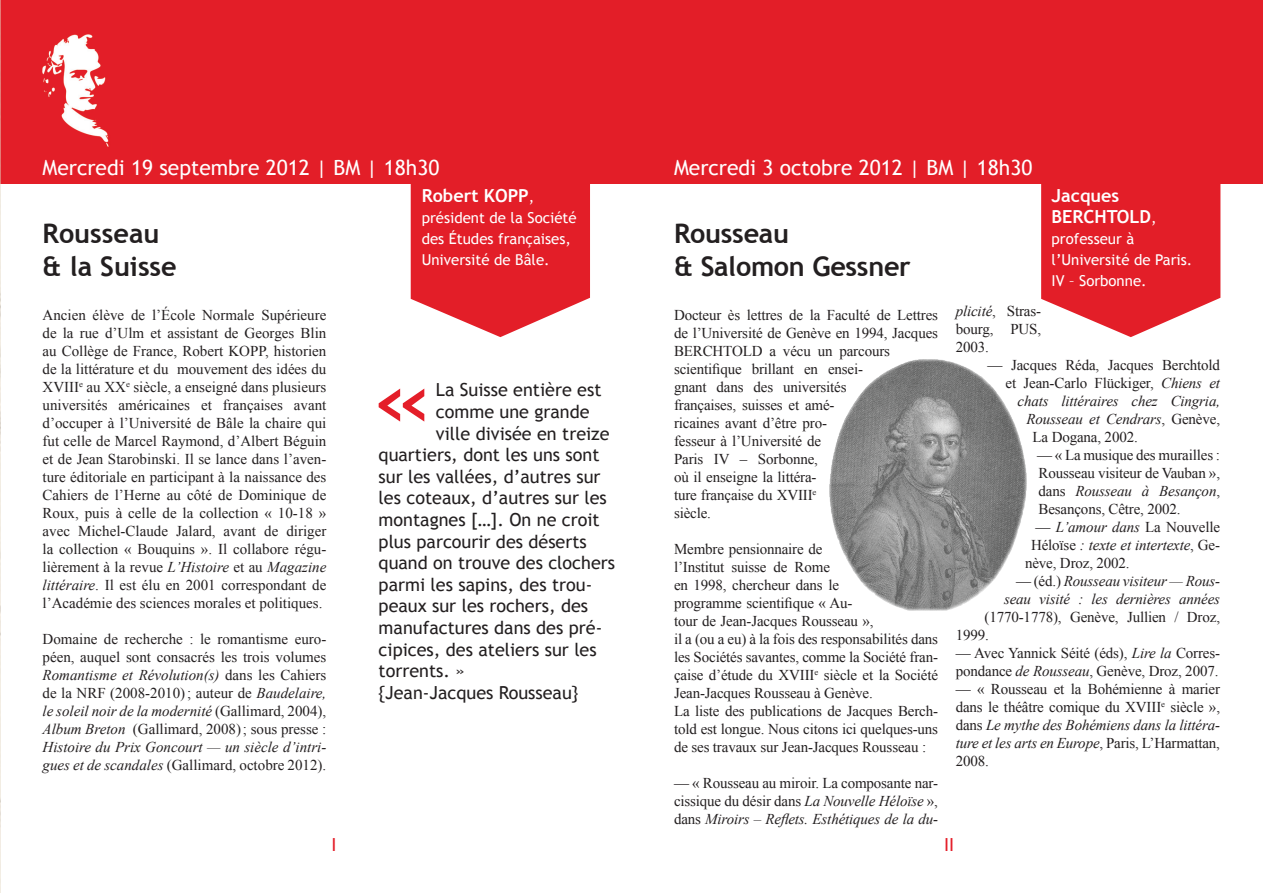
<style>
.page{position:relative;width:1263px;height:893px;background:#fff}
.page>*{position:absolute;margin:0;border:0;box-sizing:border-box;transform-origin:0 0}
.t1{font:124.05px "Trebuchet MS";color:#e41e29}
.t2{font:700 27px/32.4px "Trebuchet MS";letter-spacing:-.01em;color:#231f20}
.t3{font:21px "Trebuchet MS";color:#fff}
.t4{font:18px "Trebuchet MS";color:#231f20}
.t5{font:700 18px/21px "Trebuchet MS";color:#fff}
.t6{font:18px "Trebuchet MS";color:#e41e29}
.t7{font:15px/18px "Times New Roman";letter-spacing:-.01em;color:#231f20;text-align:justify}
.t8{font:italic 15px/18px "Times New Roman";letter-spacing:-.01em;color:#231f20;text-align:right}
.t9{font:15px/21px "Trebuchet MS";color:#fff}
.s1{font-style:italic}
.s2{font-weight:400;font-size:15px}
.s3{font-style:normal}
</style>
<div class="page">
<div style="left:0;top:0;width:1263px;height:184px;background:#e31e28"></div>
<img style="left:42px;top:34px;width:67px;height:113px">
<img style="left:0;top:0;width:1px;height:893px">
<svg style="left:411px;top:184px;width:179px;height:153px;background:#e63a43"></svg>
<svg style="left:1041px;top:184px;width:179px;height:153px;background:#e63a43"></svg>
<img style="left:829px;top:359px;width:198px;height:251px">
<h3 class="t3" style="left:43px;top:155px;width:398px">Mercredi 19 septembre 2012 | BM | 18h30</h3>
<p class="t5" style="left:422px;top:185px;width:86px">Robert KOPP</p>
<p class="t9" style="left:422px;top:187px;width:157px;text-indent:107px">, président de la Société des Études françaises,<br>Université de Bâle.</p>
<h2 class="t2" style="left:43px;top:217px;width:136px">Rousseau &amp; la Suisse</h2>
<p class="t7" style="left:43px;top:306px;width:285px">Ancien élève de l’École Normale Supérieure de la rue d’Ulm et assistant de Georges Blin au Collège de France, Robert KOPP, historien de la littérature et du mouvement des idées du XVIII<sup>e</sup> au XX<sup>e</sup> siècle, a enseigné dans plusieurs universités américaines et françaises avant d’occuper à l’Université de Bâle la chaire qui fut celle de Marcel Raymond, d’Albert Béguin et de Jean Starobinski. Il se lance dans l’aven&shy;ture éditoriale en participant à la naissance des Cahiers de l’Herne au côté de Dominique de Roux, puis à celle de la collection « 10-18 » avec Michel-Claude Jalard, avant de diriger la collection « Bouquins ». Il collabore régu&shy;lièrement à la revue <span class="s1">L’Histoire</span> et au <span class="s1">Magazine littéraire</span>. Il est élu en 2001 correspondant de l’Académie des sciences morales et politiques.</p>
<p class="t7" style="left:43px;top:630px;width:285px">Domaine de recherche : le romantisme euro&shy;péen, auquel sont consacrés les trois volumes <span class="s1">Romantisme et Révolution(s)</span> dans les Cahiers de la NRF (2008-2010); auteur de <span class="s1">Baudelaire, le soleil noir de la modernité</span> (Gallimard, 2004), <span class="s1">Album Breton</span> (Gallimard, 2008); sous presse :<br><span class="s1">Histoire du Prix Goncourt — un siècle d’intri&shy;gues et de scandales</span> (Gallimard, octobre 2012).</p>
<h1 class="t1" style="left:371px;top:323px;width:67px">«</h1>
<p class="t4" style="left:436px;top:379px;width:167px">La Suisse entière est</p>
<p class="t4" style="left:436px;top:401px;width:155px">comme une grande</p>
<p class="t4" style="left:436px;top:423px;width:175px">ville divisée en treize</p>
<p class="t4" style="left:379px;top:444px;width:222px">quartiers, dont les uns sont</p>
<p class="t4" style="left:379px;top:466px;width:223px">sur les vallées, d’autres sur</p>
<p class="t4" style="left:379px;top:487px;width:230px">les coteaux, d’autres sur les</p>
<p class="t4" style="left:379px;top:509px;width:223px">montagnes […]. On ne croit</p>
<p class="t4" style="left:379px;top:531px;width:210px">plus parcourir des déserts</p>
<p class="t4" style="left:379px;top:552px;width:238px">quand on trouve des clochers</p>
<p class="t4" style="left:379px;top:574px;width:215px">parmi les sapins, des trou-</p>
<p class="t4" style="left:379px;top:595px;width:211px">peaux sur les rochers, des</p>
<p class="t4" style="left:379px;top:617px;width:225px">manufactures dans des pré-</p>
<p class="t4" style="left:379px;top:639px;width:220px">cipices, des ateliers sur les</p>
<p class="t4" style="left:379px;top:660px;width:88px">torrents. »</p>
<p class="t4" style="left:379px;top:682px;width:201px">{Jean-Jacques Rousseau}</p>
<p class="t6" style="left:331px;top:834px;width:7px">I</p>
<h3 class="t3" style="left:674px;top:155px;width:360px">Mercredi 3 octobre 2012 | BM | 18h30</h3>
<h2 class="t2" style="left:674px;top:217px;width:238px">Rousseau<br>&amp; Salomon Gessner</h2>
<p class="t7" style="left:674px;top:306px;width:266px">Docteur ès lettres de la Faculté de Lettres de l’Université de Genève en 1994, Jacques Berch</p>
<p class="t7" style="left:723px;top:342px;width:20px">told</p>
<p class="t7" style="left:674px;top:342px;width:217px;text-align:left;text-indent:95px">a vécu un parcours scientifique brillant en ensei&shy;gnant dans des universités françaises, suisses et amé-<br>ricaines avant d’être pro-<br>fesseur à l’Université de<br>Paris IV – Sorbonne,<br>où il enseigne la littéra-<br>ture française du XVIII<sup>e<br></sup>siècle.</p>
<p class="t7" style="left:674px;top:540px;width:266px;text-align:left">Membre pensionnaire de<br>l’Institut suisse de Rome<br>en 1998, chercheur dans le<br>programme scientifique « Au-<br>tour de Jean-Jacques Rousseau »,<br>il a (ou a eu) à la fois des responsabilités dans les Sociétés savantes, comme la Société fran&shy;çaise d’étude du XVIII<sup>e</sup> siècle et la Société Jean-Jacques Rousseau à Genève.<br>La liste des publications de Jacques Berch&shy;told est longue. Nous citons ici quelques-uns de ses travaux sur Jean-Jacques Rousseau :</p>
<p class="t7" style="left:674px;top:774px;width:266px">— « Rousseau au miroir. La composante nar&shy;cissique du désir dans <span class="s1">La Nouvelle Héloïse</span> », dans <span class="s1">Miroirs – Reflets. Esthétiques de la du-</span></p>
<p class="t5" style="left:1051px;top:185px;width:106px">Jacques<br>Berchtold<span class="s2">,</span></p>
<p class="t9" style="left:1051px;top:229px;width:142px">professeur à l’Université de Paris.<br>IV – Sorbonne.</p>
<p class="t7" style="left:956px;top:302px;width:87px"><span class="s1">plicité</span>, Stras&shy;bourg, PUS, 2003.</p>
<p class="t7" style="left:987px;top:356px;width:234px">— Jacques Réda, Jacques Berchtold</p>
<p class="t7" style="left:1005px;top:374px;width:216px">et Jean-Carlo Flückiger, <span class="s1">Chiens et</span></p>
<p class="t8" style="left:1017px;top:391px;width:204px">chats littéraires chez Cingria,</p>
<p class="t8" style="left:1026px;top:409px;width:195px">Rousseau et Cendrars<span class="s3">, Genève,</span></p>
<p class="t7" style="left:1032px;top:428px;width:107px">La Dogana, 2002.</p>
<p class="t7" style="left:1037px;top:446px;width:185px">— « La musique des murailles :<br>Rousseau visiteur de Vauban », dans <span class="s1">Rousseau à Besançon</span>, Besançons, Cêtre, 2002.</p>
<p class="t7" style="left:1035px;top:518px;width:186px">— <span class="s1">L’amour dans</span> La Nouvelle</p>
<p class="t8" style="left:1031px;top:535px;width:191px"><span class="s3">Héloïse</span> : texte et intertexte<span class="s3">, Ge-</span></p>
<p class="t7" style="left:1025px;top:554px;width:106px">nève, Droz, 2002.</p>
<p class="t8" style="left:1004px;top:571px;width:217px"><span class="s3">— (éd.)</span> Rousseau visiteur — Rous&shy;seau visité : les dernières années</p>
<p class="t7" style="left:956px;top:608px;width:266px;text-indent:29px">(1770-1778), Genève, Jullien / Droz,<br>1999.</p>
<p class="t7" style="left:956px;top:644px;width:266px">— Avec Yannick Séité (éds), <span class="s1">Lire la</span> Corres&shy;pondance <span class="s1">de Rousseau</span>, Genève, Droz, 2007.</p>
<p class="t7" style="left:956px;top:680px;width:266px">— « Rousseau et la Bohémienne à marier dans le théâtre comique du XVIII<sup>e</sup> siècle », dans <span class="s1">Le mythe des Bohémiens dans la littéra&shy;ture et les arts en Europe</span>, Paris, L’Harmattan, 2008.</p>
<p class="t6" style="left:944px;top:834px;width:12px">II</p>
</div>
